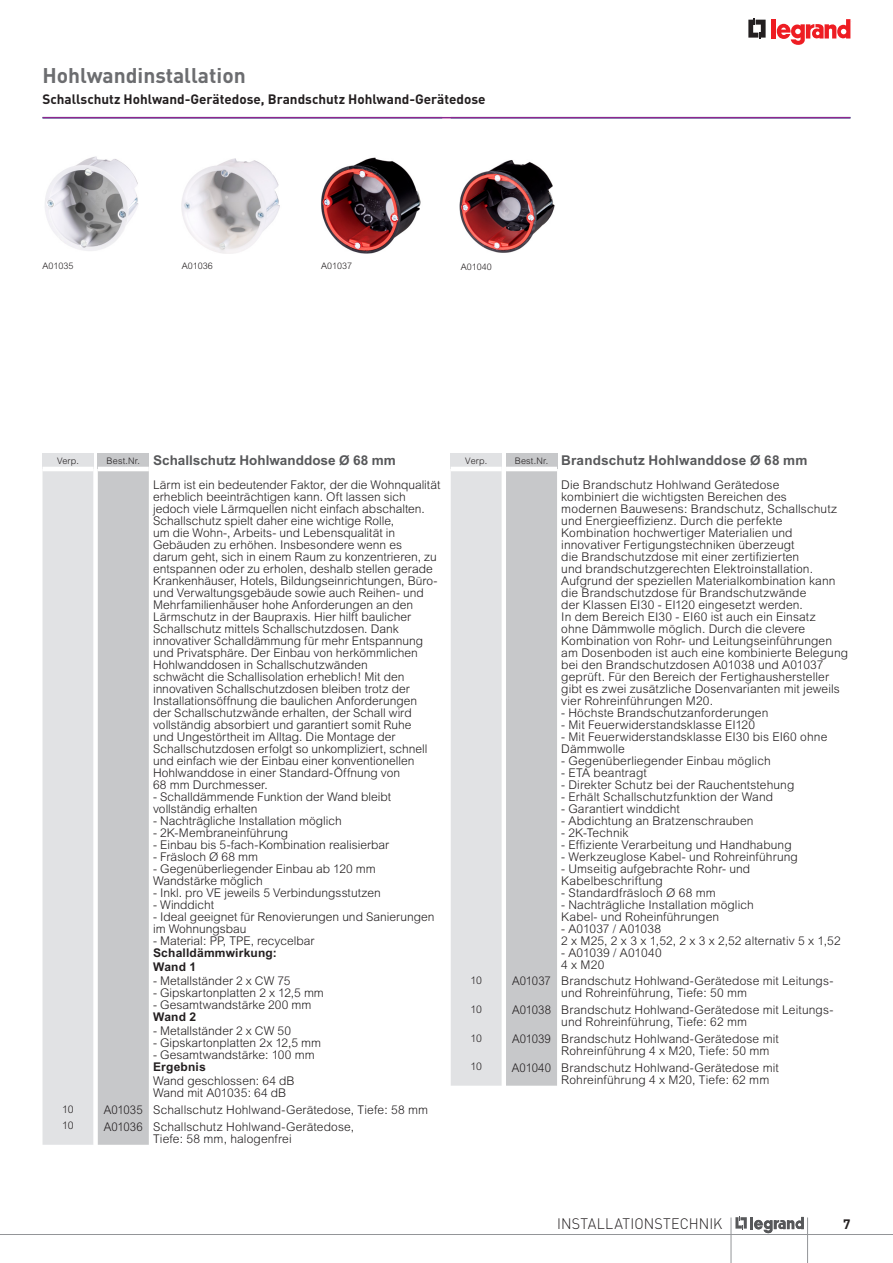
<style>
.page{position:relative;width:893px;height:1263px;background:#fff}
.page>*{position:absolute;margin:0;border:0;box-sizing:border-box;transform-origin:0 0}
.t1{font:700 21px "DIN Pro";color:#6c6d70}
.t2{font:300 15px "DIN Pro";letter-spacing:.005em;color:#231f20;scale:.95 1}
.t3{font:700 13.5px "Arial";letter-spacing:.005em;color:#57585a}
.t4{font:700 13.5px "DIN Pro";color:#231f20}
.t5{font:300 12px/12px "Arial";letter-spacing:.005em;color:#231f20}
.t6{font:300 12px/12px "Arial";letter-spacing:.005em;color:#231f20;scale:.95 1}
.t7{font:700 12px/14.1px "Arial";letter-spacing:.015em;color:#231f20}
.t8{font:300 10.5px "Arial";letter-spacing:-.015em;color:#231f20}
.t9{font:300 9px "Arial";color:#231f20}
.s1{font-weight:300;font-size:9px;color:#231f20}
</style>
<div class="page">
<hr style="left:807px;top:1217px;width:1px;height:46px;background:#939598">
<hr style="left:731px;top:1217px;width:1px;height:46px;background:#939598">
<hr style="left:0;top:1234px;width:893px;height:1px;background:#939598">
<svg style="left:748px;top:18px;width:18px;height:21px"></svg>
<hr style="left:772px;top:19px;width:4px;height:20px;background:#ee1d23">
<svg style="left:777px;top:19px;width:73px;height:26px"></svg>
<svg style="left:735px;top:1216px;width:69px;height:17px"></svg>
<hr style="left:43px;top:117px;width:807px;height:1px;background:#90268f">
<svg style="left:43px;top:454px;width:106px;height:691px;background:#d5d6d8"></svg>
<div style="left:43px;top:454px;width:51px;height:15px;background:#e1e2e4"></div>
<hr style="left:43px;top:467px;width:51px;height:4px;background:#fff">
<div style="left:98px;top:454px;width:51px;height:15px;background:#c7c8ca"></div>
<hr style="left:98px;top:467px;width:51px;height:4px;background:#fff">
<svg style="left:451px;top:471px;width:106px;height:615px;background:#d6d7d8"></svg>
<div style="left:451px;top:454px;width:51px;height:15px;background:#e1e2e4"></div>
<hr style="left:451px;top:467px;width:51px;height:4px;background:#fff">
<div style="left:506px;top:454px;width:51px;height:15px;background:#c7c8ca"></div>
<hr style="left:506px;top:467px;width:51px;height:4px;background:#fff">
<img style="left:459px;top:160px;width:96px;height:93px">
<img style="left:182px;top:158px;width:98px;height:96px">
<img style="left:321px;top:157px;width:100px;height:97px">
<img style="left:45px;top:156px;width:93px;height:95px">
<h1 class="t1" style="left:43px;top:61px;width:205px">Hohlwandinstallation</h1>
<p class="t4" style="left:43px;top:90px;width:444px">Schallschutz Hohlwand-Gerätedose, Brandschutz Hohlwand-Gerätedose</p>
<p class="t9" style="left:43px;top:260px;width:33px">A01035</p>
<p class="t9" style="left:182px;top:260px;width:33px">A01036</p>
<p class="t9" style="left:321px;top:260px;width:33px">A01037</p>
<p class="t9" style="left:461px;top:261px;width:33px">A01040</p>
<p class="t9" style="left:57px;top:455px;width:23px">Verp.</p>
<p class="t3" style="left:107px;top:452px;width:291px"><span class="s1">Best.Nr.</span> Schallschutz Hohlwanddose Ø 68 mm</p>
<p class="t5" style="left:153px;top:478px;width:289px">Lärm ist ein bedeutender Faktor, der die Wohnqualität erheblich beeinträchtigen kann. Oft lassen sich jedoch viele Lärmquellen nicht einfach abschalten.<br>Schallschutz spielt daher eine wichtige Rolle,<br>um die Wohn-, Arbeits- und Lebensqualität in Gebäuden zu erhöhen. Insbesondere wenn es<br>darum geht, sich in einem Raum zu konzentrieren, zu entspannen oder zu erholen, deshalb stellen gerade Krankenhäuser, Hotels, Bildungseinrichtungen, Büro&shy;und Verwaltungsgebäude sowie auch Reihen- und Mehrfamilienhäuser hohe Anforderungen an den Lärmschutz in der Baupraxis. Hier hilft baulicher Schallschutz mittels Schallschutzdosen. Dank innovativer Schalldämmung für mehr Entspannung und Privatsphäre. Der Einbau von herkömmlichen Hohlwanddosen in Schallschutzwänden<br>schwächt die Schallisolation erheblich! Mit den innovativen Schallschutzdosen bleiben trotz der Installationsöffnung die baulichen Anforderungen<br>der Schallschutzwände erhalten, der Schall wird vollständig absorbiert und garantiert somit Ruhe<br>und Ungestörtheit im Alltag. Die Montage der Schallschutzdosen erfolgt so unkompliziert, schnell und einfach wie der Einbau einer konventionellen Hohlwanddose in einer Standard-Öffnung von<br>68 mm Durchmesser.</p>
<p class="t5" style="left:153px;top:790px;width:240px">- Schalldämmende Funktion der Wand bleibt vollständig erhalten</p>
<p class="t5" style="left:153px;top:814px;width:190px">- Nachträgliche Installation möglich</p>
<p class="t5" style="left:153px;top:826px;width:136px">- 2K-Membraneinführung</p>
<p class="t5" style="left:153px;top:838px;width:238px">- Einbau bis 5-fach-Kombination realisierbar</p>
<p class="t5" style="left:153px;top:850px;width:107px">- Fräsloch Ø 68 mm</p>
<p class="t5" style="left:153px;top:862px;width:224px">- Gegenüberliegender Einbau ab 120 mm<br>Wandstärke möglich</p>
<p class="t5" style="left:153px;top:886px;width:229px">- Inkl. pro VE jeweils 5 Verbindungsstutzen</p>
<p class="t5" style="left:153px;top:898px;width:63px">- Winddicht</p>
<p class="t5" style="left:153px;top:910px;width:283px">- Ideal geeignet für Renovierungen und Sanierungen im Wohnungsbau</p>
<p class="t5" style="left:153px;top:934px;width:163px">- Material: PP, TPE, recycelbar</p>
<p class="t7" style="left:153px;top:945px;width:125px">Schalldämmwirkung:<br>Wand 1</p>
<p class="t5" style="left:153px;top:975px;width:139px">- Metallständer 2 x CW 75</p>
<p class="t5" style="left:153px;top:987px;width:172px">- Gipskartonplatten 2 x 12,5 mm</p>
<p class="t5" style="left:153px;top:999px;width:160px">- Gesamtwandstärke 200 mm</p>
<p class="t7" style="left:153px;top:1009px;width:45px">Wand 2</p>
<p class="t5" style="left:153px;top:1025px;width:139px">- Metallständer 2 x CW 50</p>
<p class="t5" style="left:153px;top:1037px;width:170px">- Gipskartonplatten 2x 12,5 mm</p>
<p class="t5" style="left:153px;top:1049px;width:163px">- Gesamtwandstärke: 100 mm</p>
<p class="t7" style="left:153px;top:1060px;width:54px">Ergebnis</p>
<p class="t5" style="left:153px;top:1075px;width:143px">Wand geschlossen: 64 dB<br>Wand mit A01035: 64 dB</p>
<p class="t8" style="left:62px;top:1103px;width:13px">10</p>
<p class="t6" style="left:104px;top:1104px;width:343px">A01035 Schallschutz Hohlwand-Gerätedose, Tiefe: 58 mm</p>
<p class="t8" style="left:62px;top:1120px;width:13px">10</p>
<p class="t6" style="left:153px;top:1120px;width:213px;text-indent:-49px">A01036 Schallschutz Hohlwand-Gerätedose,<br>Tiefe: 58 mm, halogenfrei</p>
<p class="t9" style="left:465px;top:455px;width:23px">Verp.</p>
<p class="t3" style="left:515px;top:452px;width:294px"><span class="s1">Best.Nr.</span> Brandschutz Hohlwanddose Ø 68 mm</p>
<p class="t5" style="left:561px;top:478px;width:288px">Die Brandschutz Hohlwand Gerätedose<br>kombiniert die wichtigsten Bereichen des<br>modernen Bauwesens: Brandschutz, Schallschutz und Energieeffizienz. Durch die perfekte Kombination hochwertiger Materialien und innovativer Fertigungstechniken überzeugt<br>die Brandschutzdose mit einer zertifizierten<br>und brandschutzgerechten Elektroinstallation.<br>Aufgrund der speziellen Materialkombination kann die Brandschutzdose für Brandschutzwände<br>der Klassen EI30 - EI120 eingesetzt werden.<br>In dem Bereich EI30 - EI60 ist auch ein Einsatz<br>ohne Dämmwolle möglich. Durch die clevere Kombination von Rohr- und Leitungseinführungen am Dosenboden ist auch eine kombinierte Belegung bei den Brandschutzdosen A01038 und A01037 geprüft. Für den Bereich der Fertighaushersteller gibt es zwei zusätzliche Dosenvarianten mit jeweils vier Rohreinführungen M20.</p>
<p class="t5" style="left:561px;top:706px;width:209px">- Höchste Brandschutzanforderungen</p>
<p class="t5" style="left:561px;top:718px;width:195px">- Mit Feuerwiderstandsklasse EI120</p>
<p class="t5" style="left:561px;top:730px;width:268px">- Mit Feuerwiderstandsklasse EI30 bis EI60 ohne<br>Dämmwolle</p>
<p class="t5" style="left:561px;top:754px;width:211px">- Gegenüberliegender Einbau möglich</p>
<p class="t5" style="left:561px;top:766px;width:87px">- ETA beantragt</p>
<p class="t5" style="left:561px;top:778px;width:235px">- Direkter Schutz bei der Rauchentstehung</p>
<p class="t5" style="left:561px;top:790px;width:213px">- Erhält Schallschutzfunktion der Wand</p>
<p class="t5" style="left:561px;top:802px;width:120px">- Garantiert winddicht</p>
<p class="t5" style="left:561px;top:814px;width:194px">- Abdichtung an Bratzenschrauben</p>
<p class="t5" style="left:561px;top:826px;width:69px">- 2K-Technik</p>
<p class="t5" style="left:561px;top:838px;width:232px">- Effiziente Verarbeitung und Handhabung</p>
<p class="t5" style="left:561px;top:850px;width:238px">- Werkzeuglose Kabel- und Rohreinführung</p>
<p class="t5" style="left:561px;top:862px;width:190px">- Umseitig aufgebrachte Rohr- und<br>Kabelbeschriftung</p>
<p class="t5" style="left:561px;top:886px;width:156px">- Standardfräsloch Ø 68 mm</p>
<p class="t5" style="left:561px;top:898px;width:194px">- Nachträgliche Installation möglich<br>Kabel- und Roheinführungen</p>
<p class="t5" style="left:561px;top:922px;width:281px">- A01037 / A01038<br>2 x M25, 2 x 3 x 1,52, 2 x 3 x 2,52 alternativ 5 x 1,52</p>
<p class="t5" style="left:561px;top:946px;width:102px">- A01039 / A01040<br>4 x M20</p>
<p class="t8" style="left:470px;top:974px;width:13px">10</p>
<p class="t6" style="left:561px;top:975px;width:288px;text-indent:-49px">A01037 Brandschutz Hohlwand-Gerätedose mit Leitungs&shy;und Rohreinführung, Tiefe: 50 mm</p>
<p class="t8" style="left:470px;top:1003px;width:13px">10</p>
<p class="t6" style="left:561px;top:1004px;width:288px;text-indent:-49px">A01038 Brandschutz Hohlwand-Gerätedose mit Leitungs&shy;und Rohreinführung, Tiefe: 62 mm</p>
<p class="t8" style="left:470px;top:1032px;width:13px">10</p>
<p class="t6" style="left:561px;top:1032px;width:231px;text-indent:-49px">A01039 Brandschutz Hohlwand-Gerätedose mit<br>Rohreinführung 4 x M20, Tiefe: 50 mm</p>
<p class="t8" style="left:470px;top:1061px;width:13px">10</p>
<p class="t6" style="left:561px;top:1061px;width:231px;text-indent:-49px">A01040 Brandschutz Hohlwand-Gerätedose mit<br>Rohreinführung 4 x M20, Tiefe: 62 mm</p>
<p class="t2" style="left:557px;top:1213px;width:175px">INSTALLATIONSTECHNIK</p>
<p class="t4" style="left:843px;top:1214px;width:9px">7</p>
</div>
